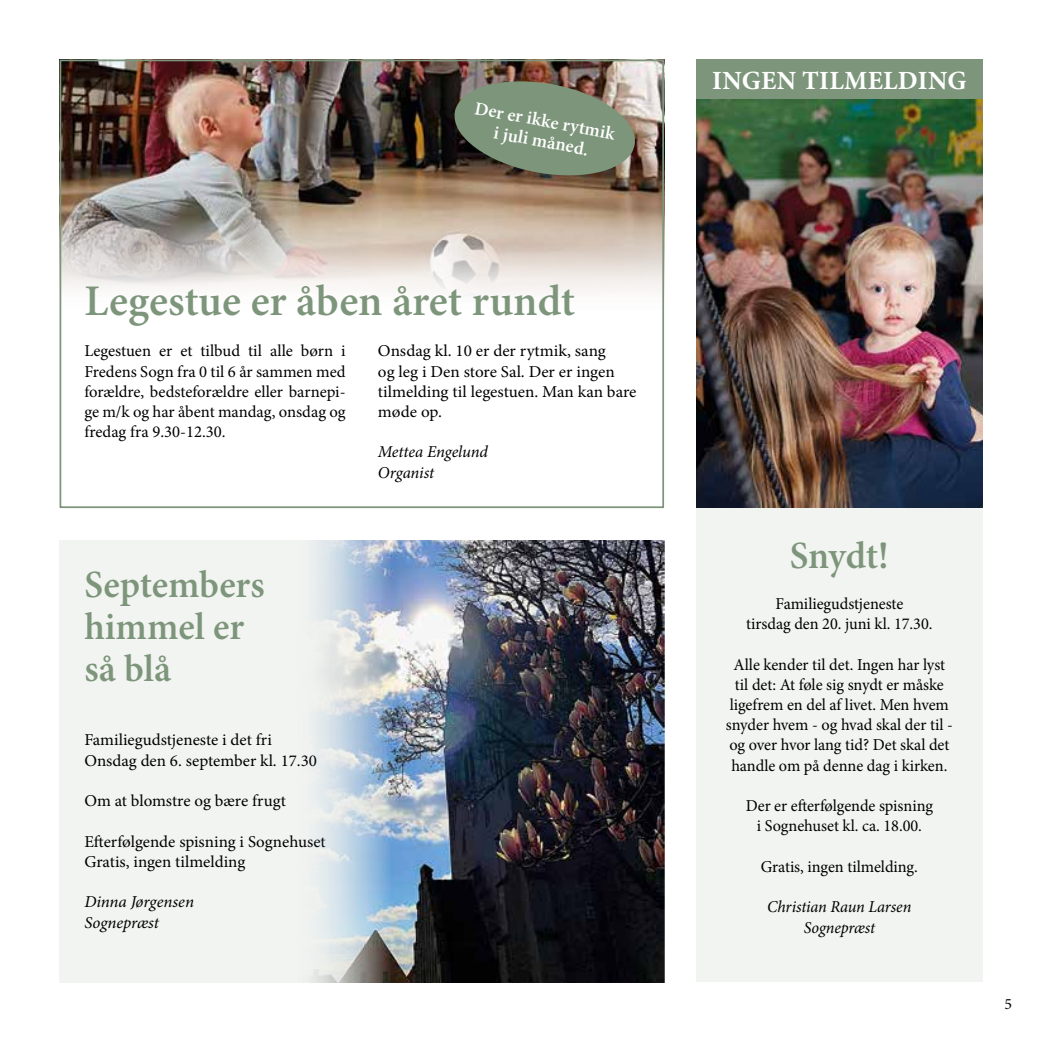
<style>
.page{position:relative;width:1042px;height:1042px;background:#fff}
.page>*{position:absolute;margin:0;border:0;box-sizing:border-box;transform-origin:0 0}
.t1{font:600 43.75px "Minion Pro";color:#7d967b}
.t2{font:600 38.5px/42px "Minion Pro";letter-spacing:-.005em;color:#7d967b}
.t3{font:700 26.25px "Minion Pro";letter-spacing:.01em;color:#fff}
.t4{font:600 18.55px/20.5px "Minion Pro";color:#fff;text-align:center}
.t5{font:16.62px/20.3px "Minion Pro";letter-spacing:-.005em;color:#000}
.t6{font:italic 16.62px/20.3px "Minion Pro";letter-spacing:-.005em;color:#000}
.t7{font:15.75px "Minion Pro";color:#000}
</style>
<div class="page">
<img style="left:63px;top:63px;width:598px;height:232px">
<div style="left:60px;top:60px;width:604px;height:448px;border:2px solid #7d967b"></div>
<img style="left:450px;top:75px;width:189px;height:106px">
<div style="left:60px;top:540px;width:604px;height:442px;background:#f2f4f1"></div>
<img style="left:312px;top:540px;width:352px;height:442px">
<div style="left:696px;top:60px;width:286px;height:921px;background:#f2f4f1"></div>
<img style="left:696px;top:99px;width:286px;height:409px">
<div style="left:696px;top:60px;width:286px;height:39px;background:#7d967b"></div>
<p class="t4" style="left:477px;top:98px;width:144px;rotate:11deg">Der er ikke rytmik i juli måned.</p>
<h1 class="t1" style="left:84px;top:274px;width:492px">Legestue er åben året rundt</h1>
<p class="t5" style="left:84px;top:341px;width:263px;text-align:justify">Legestuen er et tilbud til alle børn i Fredens Sogn fra 0 til 6 år sammen med forældre, bedsteforældre eller barnepi&shy;ge m/k og har åbent mandag, onsdag og fredag fra 9.30-12.30.</p>
<p class="t5" style="left:378px;top:341px;width:260px">Onsdag kl. 10 er der rytmik, sang<br>og leg i Den store Sal. Der er ingen tilmelding til legestuen. Man kan bare møde op.</p>
<p class="t6" style="left:378px;top:442px;width:111px">Mettea Engelund<br>Organist</p>
<h2 class="t2" style="left:84px;top:565px;width:182px">Septembers himmel er så blå</h2>
<p class="t5" style="left:84px;top:730px;width:234px">Familiegudstjeneste i det fri<br>Onsdag den 6. september kl. 17.30</p>
<p class="t5" style="left:84px;top:791px;width:203px">Om at blomstre og bære frugt</p>
<p class="t5" style="left:84px;top:831px;width:243px">Efterfølgende spisning i Sognehuset<br>Gratis, ingen tilmelding</p>
<p class="t6" style="left:84px;top:892px;width:111px">Dinna Jørgensen<br>Sognepræst</p>
<h3 class="t3" style="left:712px;top:62px;width:256px">INGEN TILMELDING</h3>
<h2 class="t2" style="left:790px;top:536px;width:101px">Snydt!</h2>
<p class="t5" style="left:746px;top:593px;width:188px;text-align:center">Familiegudstjeneste<br>tirsdag den 20. juni kl. 17.30.</p>
<p class="t5" style="left:726px;top:654px;width:229px;text-align:center">Alle kender til det. Ingen har lyst til det: At føle sig snydt er måske ligefrem en del af livet. Men hvem snyder hvem - og hvad skal der til - og over hvor lang tid? Det skal det handle om på denne dag i kirken.</p>
<p class="t5" style="left:746px;top:796px;width:189px;text-align:center">Der er efterfølgende spisning i Sognehuset kl. ca. 18.00.</p>
<p class="t5" style="left:761px;top:856px;width:159px">Gratis, ingen tilmelding.</p>
<p class="t6" style="left:767px;top:897px;width:146px;text-align:center">Christian Raun Larsen<br>Sognepræst</p>
<p class="t7" style="left:1004px;top:993px;width:9px">5</p>
</div>
